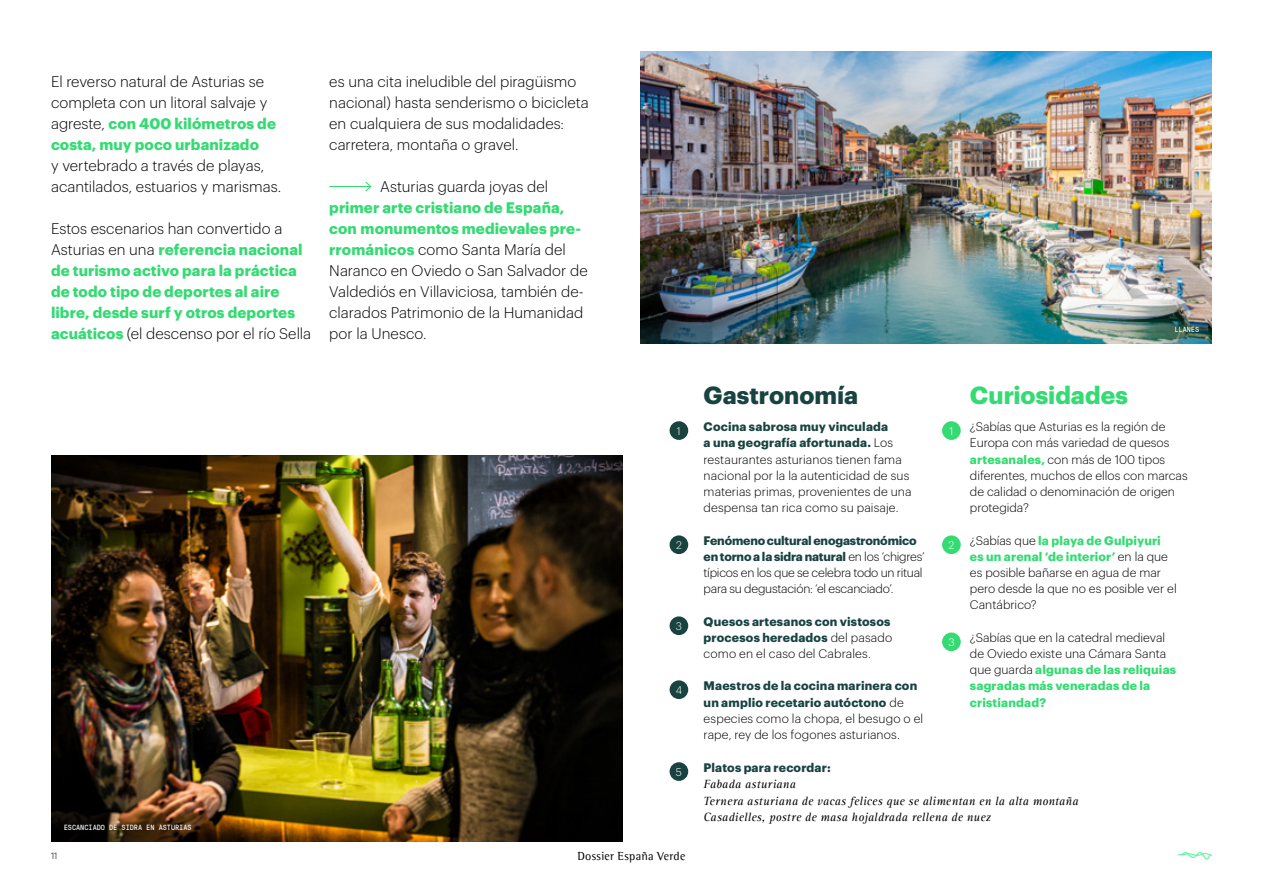
<style>
.page{position:relative;width:1263px;height:893px;background:#fff}
.page>*{position:absolute;margin:0;border:0;box-sizing:border-box;transform-origin:0 0}
.t1{font:700 24.3px "Graphik";color:#33db72}
.t2{font:700 24.3px "Graphik";color:#184341}
.t3{font:300 15px/21px "Graphik";color:#000}
.t4{font:700 15px/21px "Graphik";letter-spacing:.01em;color:#33db72}
.t5{font:300 12.15px/16.2px "Graphik";color:#000}
.t6{font:300 12.15px/16.2px "Graphik";letter-spacing:-.02em;color:#000}
.t7{font:italic 12.15px/16.2px "Rotis Serif";letter-spacing:.02em;color:#000}
.t8{font:700 12.15px/16.2px "Graphik";letter-spacing:.015em;color:#184341}
.t9{font:12px "Rotis Semi Serif Std";letter-spacing:.02em;color:#000}
.t10{font:300 10.8px "Graphik";color:#fff}
.t11{font:300 9px "Graphik";color:#000}
.t12{font:7.5px "GT Pressura Mono";color:#fff}
.s1{font-weight:700;color:#33db72}
.s2{font-weight:300;color:#000}
.s3{font-weight:700;color:#184341}
</style>
<div class="page">
<img style="left:640px;top:51px;width:572px;height:293px">
<img style="left:51px;top:455px;width:571px;height:387px">
<div style="left:669px;top:421px;width:19px;height:19px;background:#184341;border-radius:50%"></div>
<div style="left:942px;top:421px;width:19px;height:19px;background:#33db72;border-radius:50%"></div>
<div style="left:669px;top:535px;width:19px;height:19px;background:#184341;border-radius:50%"></div>
<div style="left:942px;top:535px;width:19px;height:19px;background:#33db72;border-radius:50%"></div>
<div style="left:669px;top:616px;width:19px;height:19px;background:#184341;border-radius:50%"></div>
<div style="left:942px;top:632px;width:19px;height:19px;background:#33db72;border-radius:50%"></div>
<div style="left:669px;top:680px;width:19px;height:19px;background:#184341;border-radius:50%"></div>
<div style="left:669px;top:762px;width:19px;height:19px;background:#184341;border-radius:50%"></div>
<hr style="left:329px;top:186px;width:42px;height:1px;background:#33db72">
<svg style="left:365px;top:182px;width:6px;height:9px"></svg>
<svg style="left:1178px;top:852px;width:34px;height:7px"></svg>
<p class="t3" style="left:51px;top:69px;width:226px">El reverso natural de Asturias se completa con un litoral salvaje y agreste, <span class="s1">con 400 kilómetros de costa, muy poco urbanizado</span></p>
<p class="t3" style="left:51px;top:153px;width:232px">y vertebrado a través de playas, acantilados, estuarios y marismas.</p>
<p class="t4" style="left:51px;top:216px;width:262px"><span class="s2">Estos escenarios han convertido a Asturias en una</span> referencia nacional de turismo activo para la práctica de todo tipo de deportes al aire libre, desde surf y otros deportes acuáticos <span class="s2">(el descenso por el río Sella</span></p>
<p class="t3" style="left:329px;top:69px;width:261px">es una cita ineludible del piragüismo nacional) hasta senderismo o bicicleta en cualquiera de sus modalidades: carretera, montaña o gravel.</p>
<p class="t3" style="left:380px;top:174px;width:169px">Asturias guarda joyas del</p>
<p class="t3" style="left:329px;top:195px;width:260px"><span class="s1">primer arte cristiano de España, con monumentos medievales pre&shy;rrománicos</span> como Santa María del<br>Naranco en Oviedo o San Salvador de<br>Valdediós en Villaviciosa, también de&shy;clarados Patrimonio de la Humanidad por la Unesco.</p>
<p class="t12" style="left:64px;top:822px;width:129px">ESCANCIADO DE SIDRA EN ASTURIAS</p>
<p class="t12" style="left:1174px;top:324px;width:26px">LLANES</p>
<h1 class="t2" style="left:703px;top:376px;width:156px">Gastronomía</h1>
<h1 class="t1" style="left:970px;top:376px;width:159px">Curiosidades</h1>
<p class="t5" style="left:703px;top:418px;width:209px"><span class="s3">Cocina sabrosa muy vinculada<br>a una geografía afortunada.</span> Los restaurantes asturianos tienen fama nacional por la la autenticidad de sus materias primas, provenientes de una despensa tan rica como su paisaje.</p>
<p class="t6" style="left:703px;top:531px;width:222px"><span class="s3">Fenómeno cultural enogastronómico en torno a la sidra natural</span> en los ‘chigres’ típicos en los que se celebra todo un ritual para su degustación: ‘el escanciado’.</p>
<p class="t8" style="left:703px;top:612px;width:190px">Quesos artesanos con vistosos procesos heredados <span class="s2">del pasado como en el caso del Cabrales.</span></p>
<p class="t5" style="left:703px;top:677px;width:221px"><span class="s3">Maestros de la cocina marinera con un amplio recetario autóctono</span> de especies como la chopa, el besugo o el rape, rey de los fogones asturianos.</p>
<p class="t5" style="left:970px;top:418px;width:219px">¿Sabías que Asturias es la región de<br>Europa con más variedad de quesos <span class="s1">artesanales,</span> con más de 100 tipos diferentes, muchos de ellos con marcas de calidad o denominación de origen protegida?</p>
<p class="t5" style="left:970px;top:531px;width:208px">¿Sabías que <span class="s1">la playa de Gulpiyuri es un arenal ‘de interior’</span> en la que es posible bañarse en agua de mar pero desde la que no es posible ver el<br>Cantábrico?</p>
<p class="t5" style="left:970px;top:628px;width:208px">¿Sabías que en la catedral medieval de Oviedo existe una Cámara Santa que guarda <span class="s1">algunas de las reliquias sagradas más veneradas de la cristiandad?</span></p>
<p class="t10" style="left:677px;top:423px;width:5px">1</p>
<p class="t10" style="left:949px;top:423px;width:5px">1</p>
<p class="t10" style="left:676px;top:537px;width:7px">2</p>
<p class="t10" style="left:948px;top:537px;width:7px">2</p>
<p class="t10" style="left:676px;top:618px;width:8px">3</p>
<p class="t10" style="left:948px;top:634px;width:8px">3</p>
<p class="t10" style="left:676px;top:682px;width:8px">4</p>
<p class="t10" style="left:676px;top:764px;width:8px">5</p>
<p class="t8" style="left:703px;top:759px;width:129px">Platos para recordar:</p>
<p class="t7" style="left:703px;top:777px;width:376px">Fabada asturiana<br>Ternera asturiana de vacas felices que se alimentan en la alta montaña<br>Casadielles, postre de masa hojaldrada rellena de nuez</p>
<p class="t11" style="left:51px;top:849px;width:8px">11</p>
<p class="t9" style="left:577px;top:849px;width:109px">Dossier España Verde</p>
</div>
